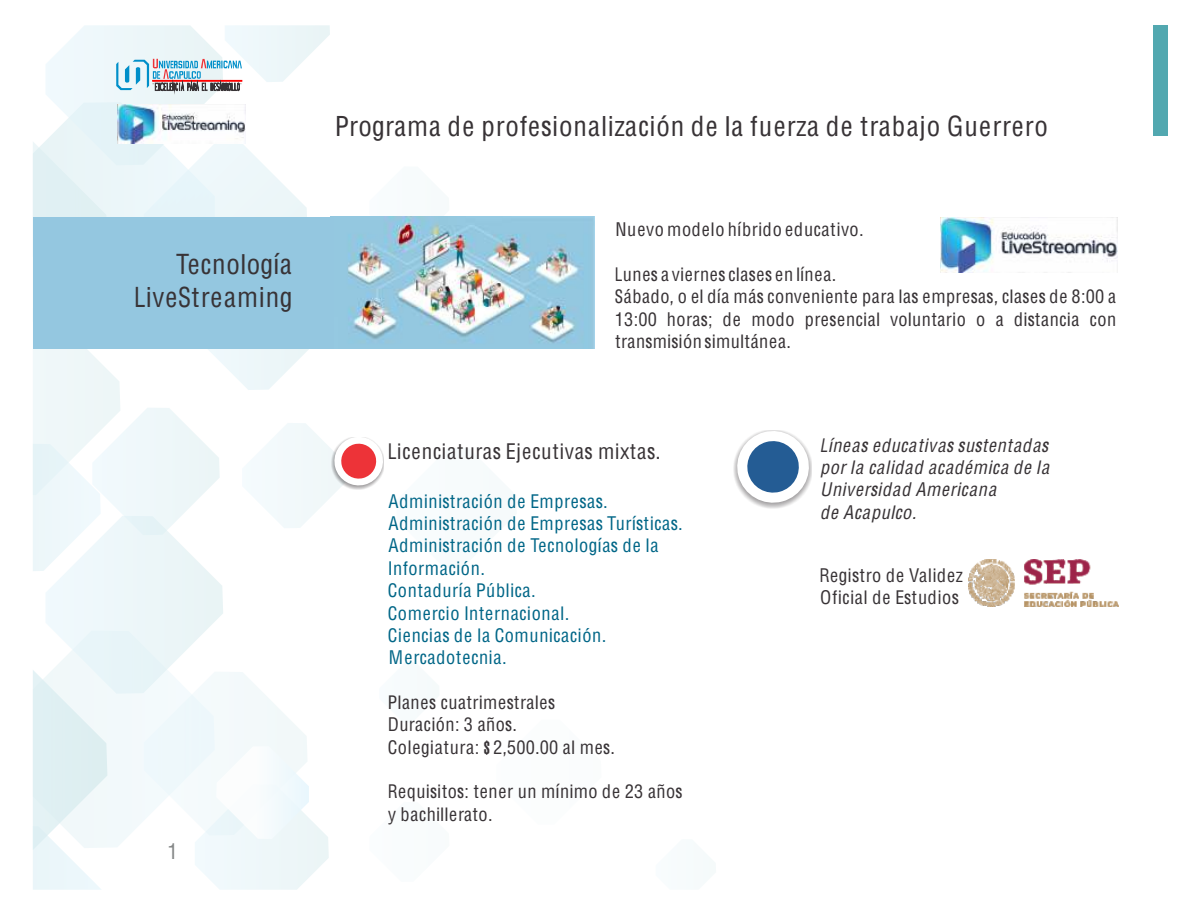
<style>
.page{position:relative;width:1191px;height:915px;background:#fff}
.page>*{position:absolute;margin:0;border:0;box-sizing:border-box;transform-origin:0 0}
.t1{font:27px/33px "Helvetica LTMM 1 1000";letter-spacing:.04em;color:#383336;text-align:right}
.t2{font:21px "Helvetica LTMM 1 1000";letter-spacing:.045em;color:#383336}
.t3{font:21px "Helvetica LTMM 1 1000";color:#858787}
.t4{font:18.3px/22.4px "Helvetica LTMM 1 1000";letter-spacing:.03em;color:#383336}
.t5{font:18.3px/22.4px "Helvetica LTMM 1 1000";letter-spacing:.035em;color:#006687}
.t6{font:italic 18.3px/22.4px "Helvetica LTMM 1 1000";color:#383336}
.t7{font:18.3px/22.4px "Helvetica LTMM 1 1000";letter-spacing:.03em;color:#383336;scale:.92 1}
.t8{font:5.25px "Century Gothic";color:#383336;scale:.89 1}
.s1{font-family:"Helvetica LTMM 1 933"}
.s2{font-family:"Helvetica LTMM 1 667"}
.s3{font-family:"Helvetica LTMM 1 600"}
.s4{font-family:"Helvetica LTMM 1 867"}
.s5{font-family:"Helvetica LTMM 1 734"}
.s6{font-family:"Helvetica LTMM 1 800"}
.s7{font-family:"Helvetica LTMM 1 534"}
</style>
<div class="page">
<div style="left:1153px;top:25px;width:14px;height:111px;background:#52a8b0"></div>
<div style="left:733px;top:431px;width:78px;height:78px;background:#383336;opacity:.49"></div>
<svg style="left:733px;top:430px;width:79px;height:76px"></svg>
<img style="left:940px;top:217px;width:177px;height:56px">
<svg style="left:33px;top:25px;width:562px;height:864px"></svg>
<img style="left:968px;top:559px;width:150px;height:47px">
<p class="t8" style="left:153px;top:82px;width:3px">"</p>
<p class="t8" style="left:240px;top:81px;width:3px">"</p>
<h1 class="t1" style="left:134px;top:248px;width:160px"><span class="s1">T</span>e<span class="s2">c</span>no<span class="s3">l</span>o<span class="s4">g</span><span class="s3">í</span><span class="s1">a<br></span><span class="s4">L</span><span class="s5">i</span>ve<span class="s4">S</span>tream<span class="s5">i</span>n<span class="s4">g</span></h1>
<p class="t3" style="left:167px;top:839px;width:12px">1</p>
<h1 class="t1" style="left:335px;top:110px;width:714px"><span class="s6">P</span>ro<span class="s4">g</span>r<span class="s1">a</span>m<span class="s1">a</span> de pro<span class="s4">f</span>e<span class="s5">si</span>ona<span class="s5">li</span>za<span class="s2">c</span><span class="s5">i</span>ón de <span class="s3">l</span><span class="s1">a</span> <span class="s4">f</span>uerza de traba<span class="s6">j</span>o Guerrero</h1>
<p class="t4" style="left:615px;top:219px;width:250px">Nuevo mode<span class="s5">l</span>o h<span class="s5">í</span>br<span class="s5">i</span>do edu<span class="s2">c</span>at<span class="s5">i</span>vo<span class="s3">.</span></p>
<p class="t4" style="left:615px;top:263px;width:503px"><span class="s4">L</span>une<span class="s2">s</span> <span class="s1">a</span> v<span class="s3">i</span>erne<span class="s2">sc</span><span class="s3">l</span><span class="s1">a</span><span class="s2">s</span>e<span class="s2">s</span> en <span class="s3">lí</span>ne<span class="s1">a</span><span class="s7">.<br></span><span class="s5">S</span><span class="s1">á</span>b<span class="s1">a</span>do<span class="s7">,</span> o e<span class="s3">l</span> d<span class="s3">í</span><span class="s1">a</span> m<span class="s1">á</span><span class="s2">s c</span>onven<span class="s3">i</span>ente p<span class="s1">a</span>r<span class="s1">a</span> <span class="s3">l</span><span class="s1">a</span><span class="s2">s</span> empre<span class="s2">s</span><span class="s1">a</span><span class="s2">s</span><span class="s7">,</span> <span class="s2">c</span><span class="s3">l</span><span class="s1">a</span><span class="s2">s</span>e<span class="s2">s</span> de 8<span class="s1">:</span>00 <span class="s1">a </span>13<span class="s1">:</span>00 hor<span class="s1">a</span><span class="s2">s</span><span class="s1">;</span> de modo pre<span class="s2">s</span>en<span class="s2">c</span><span class="s3">i</span><span class="s1">a</span><span class="s3">l</span> vo<span class="s3">l</span>unt<span class="s1">a</span>r<span class="s3">i</span>o o <span class="s1">a</span> d<span class="s3">i</span><span class="s2">s</span>t<span class="s1">a</span>n<span class="s2">c</span><span class="s3">i</span><span class="s1">a</span> <span class="s2">c</span>on tr<span class="s1">a</span>n<span class="s2">s</span>m<span class="s3">i</span><span class="s2">s</span><span class="s3">i</span>ón <span class="s2">s</span><span class="s3">i</span>mu<span class="s3">l</span>t<span class="s1">á</span>ne<span class="s1">a</span><span class="s7">.</span></p>
<p class="t2" style="left:388px;top:439px;width:274px"><span class="s4">L</span><span class="s5">i</span><span class="s2">c</span>en<span class="s2">c</span><span class="s5">i</span>atura<span class="s5">s</span> <span class="s1">E</span><span class="s6">j</span>e<span class="s2">c</span>ut<span class="s5">i</span>va<span class="s5">s</span> m<span class="s5">i</span>xta<span class="s5">s</span><span class="s3">.</span></p>
<p class="t5" style="left:388px;top:490px;width:296px">Adm<span class="s5">i</span>n<span class="s5">is</span>tra<span class="s2">c</span><span class="s5">i</span>ón de <span class="s1">E</span>mpre<span class="s5">s</span>a<span class="s5">s</span><span class="s3">.<br></span>Adm<span class="s5">i</span>n<span class="s5">is</span>tra<span class="s2">c</span><span class="s5">i</span>ón de <span class="s1">E</span>mpre<span class="s5">s</span>a<span class="s5">s</span> Tur<span class="s5">ís</span>t<span class="s5">i</span><span class="s2">c</span>a<span class="s5">s</span><span class="s3">.<br></span>Adm<span class="s5">i</span>n<span class="s5">is</span>tra<span class="s2">c</span><span class="s5">i</span>ón de Te<span class="s2">c</span>no<span class="s5">l</span>o<span class="s4">g</span><span class="s5">í</span>a<span class="s5">s</span> de <span class="s5">l</span>a<br><span class="s1">I</span>n<span class="s4">f</span>orma<span class="s2">c</span><span class="s5">i</span>ón<span class="s3">.<br></span><span class="s4">C</span>ontadur<span class="s5">í</span>a <span class="s4">P</span>úb<span class="s5">li</span><span class="s2">c</span>a<span class="s3">.<br></span><span class="s4">C</span>omer<span class="s2">c</span><span class="s5">i</span>o <span class="s1">I</span>nterna<span class="s2">c</span><span class="s5">i</span>ona<span class="s5">l</span><span class="s3">.<br></span><span class="s4">C</span><span class="s5">i</span>en<span class="s2">c</span><span class="s5">i</span>a<span class="s5">s</span> de <span class="s5">l</span>a <span class="s4">C</span>omun<span class="s5">i</span><span class="s2">c</span>a<span class="s2">c</span><span class="s5">i</span>ón<span class="s3">.<br></span>Mer<span class="s2">c</span>adote<span class="s2">c</span>n<span class="s5">i</span>a<span class="s3">.</span></p>
<p class="t4" style="left:388px;top:691px;width:228px"><span class="s6">P</span><span class="s3">l</span><span class="s1">a</span>ne<span class="s2">s c</span>u<span class="s1">a</span>tr<span class="s3">i</span>me<span class="s2">s</span>tr<span class="s1">a</span><span class="s3">l</span>e<span class="s2">s<br></span>Dur<span class="s1">a</span><span class="s2">c</span><span class="s3">i</span>ón<span class="s1">:</span> 3 <span class="s1">a</span>ño<span class="s2">s</span><span class="s7">.<br></span><span class="s4">C</span>o<span class="s5">l</span>e<span class="s4">g</span><span class="s5">i</span>atura: $2<span class="s7">,</span>500<span class="s3">.</span>00 <span class="s1">a</span><span class="s3">l</span> me<span class="s2">s</span><span class="s7">.</span></p>
<p class="t4" style="left:388px;top:780px;width:296px"><span class="s1">R</span>equ<span class="s3">i</span><span class="s2">s</span><span class="s3">i</span>to<span class="s2">s</span><span class="s1">:</span> tener un m<span class="s3">í</span>n<span class="s3">i</span>mo de 23 <span class="s1">a</span>ño<span class="s2">s </span>y b<span class="s1">a</span><span class="s2">c</span>h<span class="s3">ill</span>er<span class="s1">a</span>to<span class="s7">.</span></p>
<p class="t6" style="left:820px;top:434px;width:235px"><span class="s4">L</span><span class="s5">í</span>n<span class="s1">e</span>a<span class="s2">s</span> <span class="s1">e</span>du<span class="s3">c</span>at<span class="s5">i</span>va<span class="s2">s s</span>u<span class="s2">s</span>t<span class="s1">e</span>ntada<span class="s2">s </span>por <span class="s5">l</span>a <span class="s3">c</span>a<span class="s5">li</span>dad a<span class="s3">c</span>ad<span class="s1">é</span>m<span class="s5">i</span><span class="s3">c</span>a d<span class="s1">e</span> <span class="s5">l</span>a<br>Un<span class="s5">i</span>v<span class="s1">e</span>r<span class="s2">s</span><span class="s5">i</span>dad Am<span class="s1">e</span>r<span class="s5">i</span><span class="s3">c</span>ana<br>d<span class="s1">e</span> A<span class="s3">c</span>apu<span class="s5">l</span><span class="s3">c</span>o<span class="s3">.</span></p>
<p class="t7" style="left:819px;top:564px;width:157px">Re<span class="s4">g</span><span class="s5">is</span>tro de Va<span class="s5">li</span>dez<br>O<span class="s4">f</span><span class="s5">i</span><span class="s2">c</span><span class="s5">i</span>a<span class="s5">l</span> de <span class="s1">E</span><span class="s5">s</span>tud<span class="s5">i</span>o<span class="s5">s</span></p>
</div>
